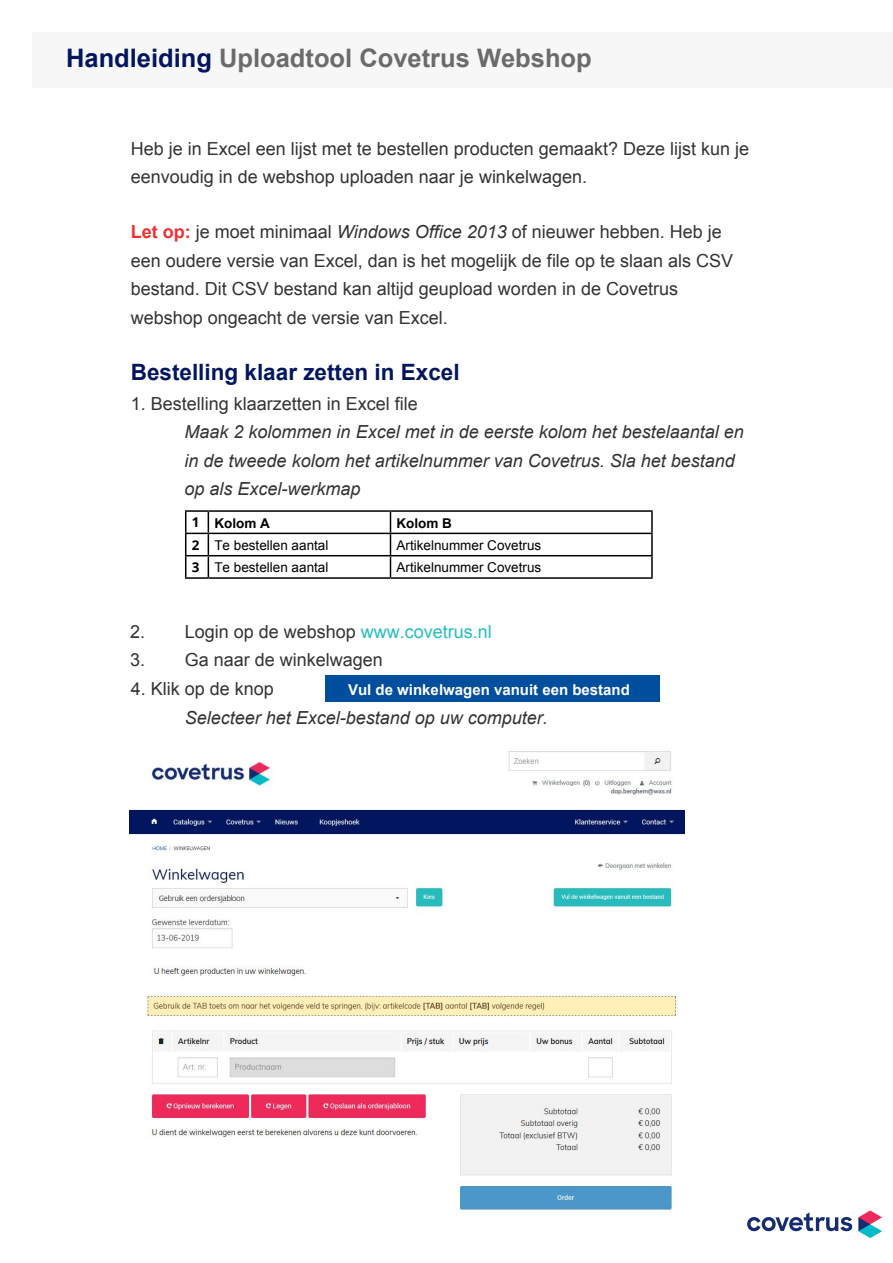
<style>
.page{position:relative;width:893px;height:1263px;background:#fff}
.page>*{position:absolute;margin:0;border:0;box-sizing:border-box;transform-origin:0 0}
.t1{font:700 25.5px "Arial";color:#6b6b6a}
.t2{font:700 22.5px "Arial";color:#021660}
.t3{font:18px/28.5px "Arial";color:#333332}
.t4{font:italic 18px/28.5px "Arial";color:#333332}
.t5{font:700 15px "Arial";color:#fff}
.t6{font:13.5px "Arial";color:#000}
.t7{font:700 13.5px "Arial";color:#000}
.s1{color:#021660}
.s2{font-weight:700;color:#ed3030}
.s3{font-style:italic}
.s4{font-family:"Open Sans"}
.s5{font-family:"Open Sans";font-weight:700}
.s6{color:#27bdbe}
</style>
<div class="page">
<div style="left:33px;top:32px;width:860px;height:55px;background:#f7f7f7"></div>
<div style="left:325px;top:676px;width:334px;height:26px;background:#004f9f"></div>
<hr style="left:185px;top:510px;width:23px;height:2px;background:#000">
<hr style="left:208px;top:510px;width:182px;height:2px;background:#000">
<hr style="left:390px;top:510px;width:263px;height:2px;background:#000">
<hr style="left:651px;top:512px;width:2px;height:21px;background:#000">
<hr style="left:208px;top:533px;width:182px;height:1px;background:#000">
<hr style="left:390px;top:533px;width:263px;height:1px;background:#000">
<hr style="left:651px;top:534px;width:2px;height:21px;background:#000">
<hr style="left:208px;top:555px;width:182px;height:1px;background:#000">
<svg style="left:185px;top:512px;width:24px;height:65px"></svg>
<hr style="left:390px;top:555px;width:263px;height:1px;background:#000">
<svg style="left:390px;top:512px;width:1px;height:65px"></svg>
<hr style="left:651px;top:556px;width:2px;height:21px;background:#000">
<hr style="left:185px;top:577px;width:23px;height:2px;background:#000">
<hr style="left:208px;top:577px;width:182px;height:2px;background:#000">
<hr style="left:390px;top:577px;width:263px;height:2px;background:#000">
<img style="left:748px;top:1210px;width:133px;height:27px">
<img style="left:130px;top:751px;width:554px;height:460px">
<h1 class="t1" style="left:66px;top:41px;width:527px"><span class="s1">Handleiding</span> Uploadtool Covetrus Webshop</h1>
<p class="t3" style="left:131px;top:135px;width:620px">Heb je in Excel een lijst met te bestellen producten gemaakt? Deze lijst kun je eenvoudig in de webshop uploaden naar je winkelwagen.</p>
<p class="t3" style="left:131px;top:218px;width:604px"><span class="s2">Let op:</span> je moet minimaal <span class="s3">Windows Office 2013</span> of nieuwer hebben. Heb je een oudere versie van Excel, dan is het mogelijk de file op te slaan als CSV bestand. Dit CSV bestand kan altijd geupload worden in de Covetrus webshop ongeacht de versie van Excel.</p>
<p class="t2" style="left:131px;top:357px;width:330px">Bestelling klaar zetten in Excel</p>
<p class="t3" style="left:131px;top:390px;width:289px">1. Bestelling klaarzetten in Excel file</p>
<p class="t4" style="left:185px;top:418px;width:561px">Maak 2 kolommen in Excel met in de eerste kolom het bestelaantal en in de tweede kolom het artikelnummer van Covetrus. Sla het bestand op als Excel-werkmap</p>
<p class="t7" style="left:192px;top:514px;width:80px"><span class="s4">1</span> Kolom A</p>
<p class="t7" style="left:396px;top:514px;width:57px">Kolom B</p>
<p class="t6" style="left:192px;top:536px;width:138px"><span class="s5">2</span> Te bestellen aantal</p>
<p class="t6" style="left:396px;top:536px;width:146px">Artikelnummer Covetrus</p>
<p class="t6" style="left:192px;top:559px;width:138px"><span class="s5">3</span> Te bestellen aantal</p>
<p class="t6" style="left:396px;top:559px;width:146px">Artikelnummer Covetrus</p>
<p class="t3" style="left:130px;top:617px;width:363px">2. Login op de webshop <span class="s6">www.covetrus.nl</span></p>
<p class="t3" style="left:130px;top:646px;width:254px">3. Ga naar de winkelwagen</p>
<p class="t3" style="left:131px;top:674px;width:145px">4. Klik op de knop</p>
<p class="t5" style="left:348px;top:680px;width:283px">Vul de winkelwagen vanuit een bestand</p>
<p class="t4" style="left:185px;top:703px;width:365px">Selecteer het Excel-bestand op uw computer.</p>
</div>
